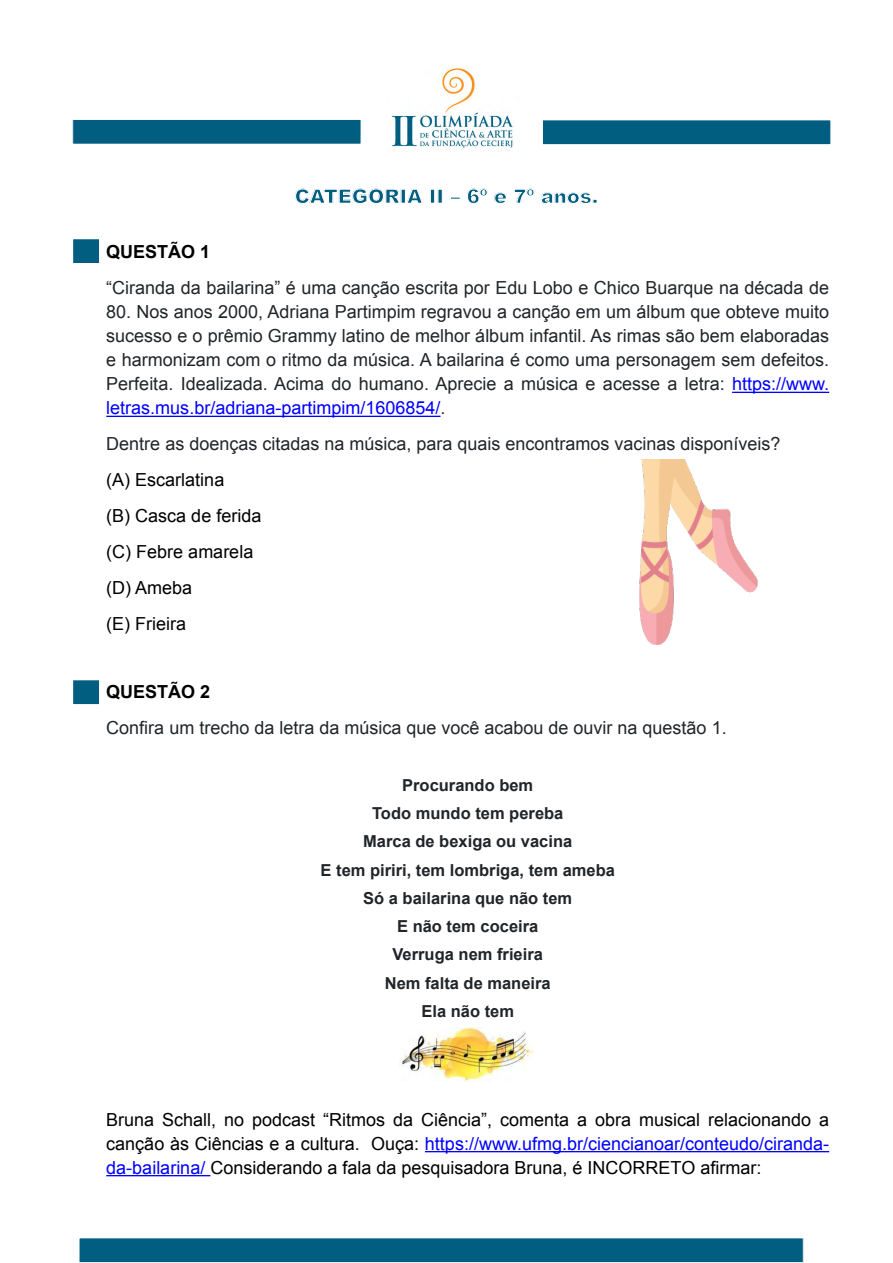
<style>
.page{position:relative;width:893px;height:1263px;background:#fff}
.page>*{position:absolute;margin:0;border:0;box-sizing:border-box;transform-origin:0 0}
.t1{font:900 19.5px "Arial";color:#015e80}
.t2{font:18px/24px "Arial";color:#212529;text-align:justify}
.t3{font:18px/36px "Arial";color:#000}
.t4{font:700 18px "Arial";color:#000}
.t5{font:700 16.5px/28.2px "Arial";color:#212529;text-align:center}
.s1{color:#00f}
</style>
<div class="page">
<div style="left:73px;top:119px;width:288px;height:25px;background:#015e80"></div>
<div style="left:72px;top:119px;width:289px;height:26px;border:1px solid #fff"></div>
<div style="left:542px;top:120px;width:289px;height:25px;background:#015e80"></div>
<div style="left:542px;top:119px;width:289px;height:26px;border:1px solid #fff"></div>
<div style="left:73px;top:239px;width:27px;height:24px;background:#015e80"></div>
<div style="left:72px;top:238px;width:28px;height:26px;border:1px solid #fff"></div>
<div style="left:79px;top:1238px;width:724px;height:24px;background:#015e80"></div>
<div style="left:79px;top:1237px;width:725px;height:26px;border:1px solid #fff"></div>
<img style="left:391px;top:67px;width:123px;height:83px">
<div style="left:73px;top:680px;width:27px;height:24px;background:#015e80"></div>
<div style="left:72px;top:679px;width:28px;height:26px;border:1px solid #fff"></div>
<hr style="left:732px;top:392px;width:97px;height:1px;background:#00f">
<hr style="left:106px;top:416px;width:334px;height:1px;background:#00f">
<hr style="left:425px;top:1151px;width:404px;height:1px;background:#00f">
<hr style="left:106px;top:1175px;width:104px;height:1px;background:#00f">
<img style="left:402px;top:1027px;width:132px;height:54px">
<img style="left:639px;top:459px;width:119px;height:186px">
<p class="t1" style="left:295px;top:182px;width:305px">CATEGORIA II – 6º e 7º anos.</p>
<p class="t4" style="left:106px;top:240px;width:106px">QUESTÃO 1</p>
<p class="t2" style="left:106px;top:276px;width:724px">“Ciranda da bailarina” é uma canção escrita por Edu Lobo e Chico Buarque na década de</p>
<p class="t2" style="left:106px;top:300px;width:724px">80. Nos anos 2000, Adriana Partimpim regravou a canção em um álbum que obteve muito sucesso e o prêmio Grammy latino de melhor álbum infantil. As rimas são bem elaboradas e harmonizam com o ritmo da música. A bailarina é como uma personagem sem defeitos.<br>Perfeita. Idealizada. Acima do humano. Aprecie a música e acesse a letra: <span class="s1">https://www. letras.mus.br/adriana-partimpim/1606854/</span>.</p>
<p class="t2" style="left:106px;top:432px;width:676px">Dentre as doenças citadas na música, para quais encontramos vacinas disponíveis?</p>
<p class="t3" style="left:106px;top:462px;width:157px">(A) Escarlatina<br>(B) Casca de ferida (C) Febre amarela (D) Ameba<br>(E) Frieira</p>
<p class="t4" style="left:106px;top:679px;width:106px">QUESTÃO 2</p>
<p class="t2" style="left:106px;top:715px;width:622px">Confira um trecho da letra da música que você acabou de ouvir na questão 1.</p>
<p class="t5" style="left:321px;top:771px;width:296px">Procurando bem<br>Todo mundo tem pereba<br>Marca de bexiga ou vacina<br>E tem piriri, tem lombriga, tem ameba<br>Só a bailarina que não tem<br>E não tem coceira<br>Verruga nem frieira<br>Nem falta de maneira<br>Ela não tem</p>
<p class="t3" style="left:106px;top:1107px;width:724px;line-height:24px;text-align:justify">Bruna Schall, no podcast “Ritmos da Ciência”, comenta a obra musical relacionando a canção às Ciências e a cultura. Ouça: <span class="s1">https://www.ufmg.br/ciencianoar/conteudo/ciranda&shy;da-bailarina/</span> Considerando a fala da pesquisadora Bruna, é INCORRETO afirmar:</p>
</div>
